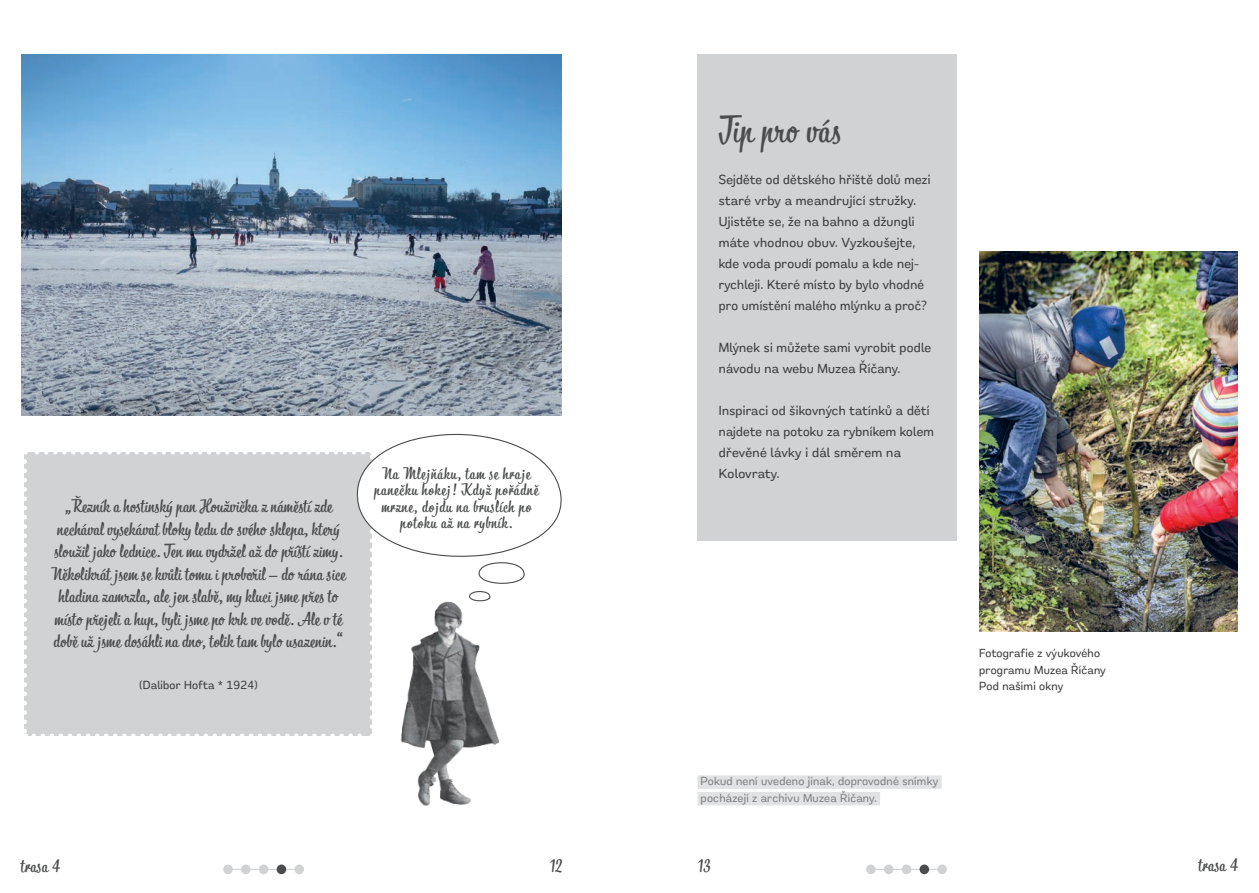
<style>
.page{position:relative;width:1259px;height:893px;background:#fff}
.page>*{position:absolute;margin:0;border:0;box-sizing:border-box;transform-origin:0 0}
.t1{font:36px "Bistro Script";letter-spacing:.02em;color:#4b4c4d}
.t2{font:18px/22.5px "Bistro Script";letter-spacing:.01em;color:#4b4c4d;text-align:center}
.t3{font:16.5px/16.5px "Bistro Script";letter-spacing:.05em;color:#4b4c4d;text-align:center}
.t4{font:500 13.5px/21px "Remora Sans W2";letter-spacing:.02em;color:#3e3e3f}
.t5{font:500 12px/16.5px "Remora Sans W2";letter-spacing:.02em;color:#3e3e3f}
.t6{font:500 12px/16.5px "Remora Sans W2";letter-spacing:.02em;color:#808285}
</style>
<div class="page">
<hr style="left:225px;top:869px;width:74px;height:1px;background:#d1d2d4">
<div style="left:223px;top:864px;width:10px;height:10px;background:#d1d2d4;border-radius:50%"></div>
<div style="left:241px;top:864px;width:10px;height:10px;background:#d1d2d4;border-radius:50%"></div>
<div style="left:259px;top:864px;width:9px;height:10px;background:#d1d2d4;border-radius:50%"></div>
<div style="left:294px;top:864px;width:10px;height:10px;background:#d1d2d4;border-radius:50%"></div>
<hr style="left:867px;top:869px;width:77px;height:1px;background:#d1d2d4">
<div style="left:866px;top:864px;width:9px;height:10px;background:#d1d2d4;border-radius:50%"></div>
<div style="left:884px;top:864px;width:9px;height:10px;background:#d1d2d4;border-radius:50%"></div>
<div style="left:901px;top:864px;width:10px;height:10px;background:#d1d2d4;border-radius:50%"></div>
<div style="left:937px;top:864px;width:10px;height:10px;background:#d1d2d4;border-radius:50%"></div>
<div style="left:277px;top:864px;width:9px;height:10px;background:#4b4c4d;border-radius:50%"></div>
<div style="left:919px;top:864px;width:10px;height:10px;background:#4b4c4d;border-radius:50%"></div>
<img style="left:400px;top:738px;width:100px;height:68px">
<div style="left:697px;top:54px;width:260px;height:486px;background:#d1d2d4"></div>
<img style="left:21px;top:54px;width:540px;height:361px">
<img style="left:979px;top:252px;width:258px;height:379px">
<svg style="left:24px;top:433px;width:538px;height:305px"></svg>
<div style="left:697px;top:775px;width:244px;height:14px;background:#e1e2e4"></div>
<div style="left:697px;top:792px;width:183px;height:13px;background:#e1e2e4"></div>
<p class="t2" style="left:51px;top:495px;width:296px">„Řezník a hostinský pan Houžvička z náměstí zde nechával vysekávat bloky ledu do svého sklepa, který sloužil jako lednice. Ten mu vydržel až do příští zimy.<br>Několikrát jsem se kvůli tomu i probořil – do rána sice hladina zamrzla, ale jen slabě, my kluci jsme přes to místo přejeli a hup, byli jsme po krk ve vodě. Ale v té době už jsme dosáhli na dno, tolik tam bylo usazenin.“</p>
<p class="t5" style="left:139px;top:677px;width:119px">(Dalibor Hofta * 1924)</p>
<p class="t3" style="left:374px;top:465px;width:166px">Na Mlejňáku, tam se hraje panečku hokej! Když pořádně mrzne, dojdu na bruslích po potoku až na rybník.</p>
<h1 class="t1" style="left:719px;top:108px;width:123px">Tip pro vás</h1>
<p class="t4" style="left:719px;top:169px;width:213px">Sejděte od dětského hřiště dolů mezi staré vrby a meandrující stružky.<br>Ujistěte se, že na bahno a džungli máte vhodnou obuv. Vyzkoušejte, kde voda proudí pomalu a kde nej&shy;rychleji. Které místo by bylo vhodné pro umístění malého mlýnku a proč?</p>
<p class="t4" style="left:719px;top:337px;width:214px">Mlýnek si můžete sami vyrobit podle návodu na webu Muzea Říčany.</p>
<p class="t4" style="left:719px;top:400px;width:217px">Inspiraci od šikovných tatínků a dětí najdete na potoku za rybníkem kolem dřevěné lávky i dál směrem na<br>Kolovraty.</p>
<p class="t6" style="left:700px;top:773px;width:239px">Pokud není uvedeno jinak, doprovodné snímky pocházejí z archivu Muzea Říčany.</p>
<p class="t5" style="left:979px;top:645px;width:128px">Fotografie z výukového programu Muzea Říčany<br>Pod našimi okny</p>
<h2 class="t2" style="left:21px;top:855px;width:41px">trasa 4</h2>
<h2 class="t2" style="left:549px;top:855px;width:14px">12</h2>
<h2 class="t2" style="left:697px;top:855px;width:15px">13</h2>
<h2 class="t2" style="left:1198px;top:854px;width:41px">trasa 4</h2>
</div>
